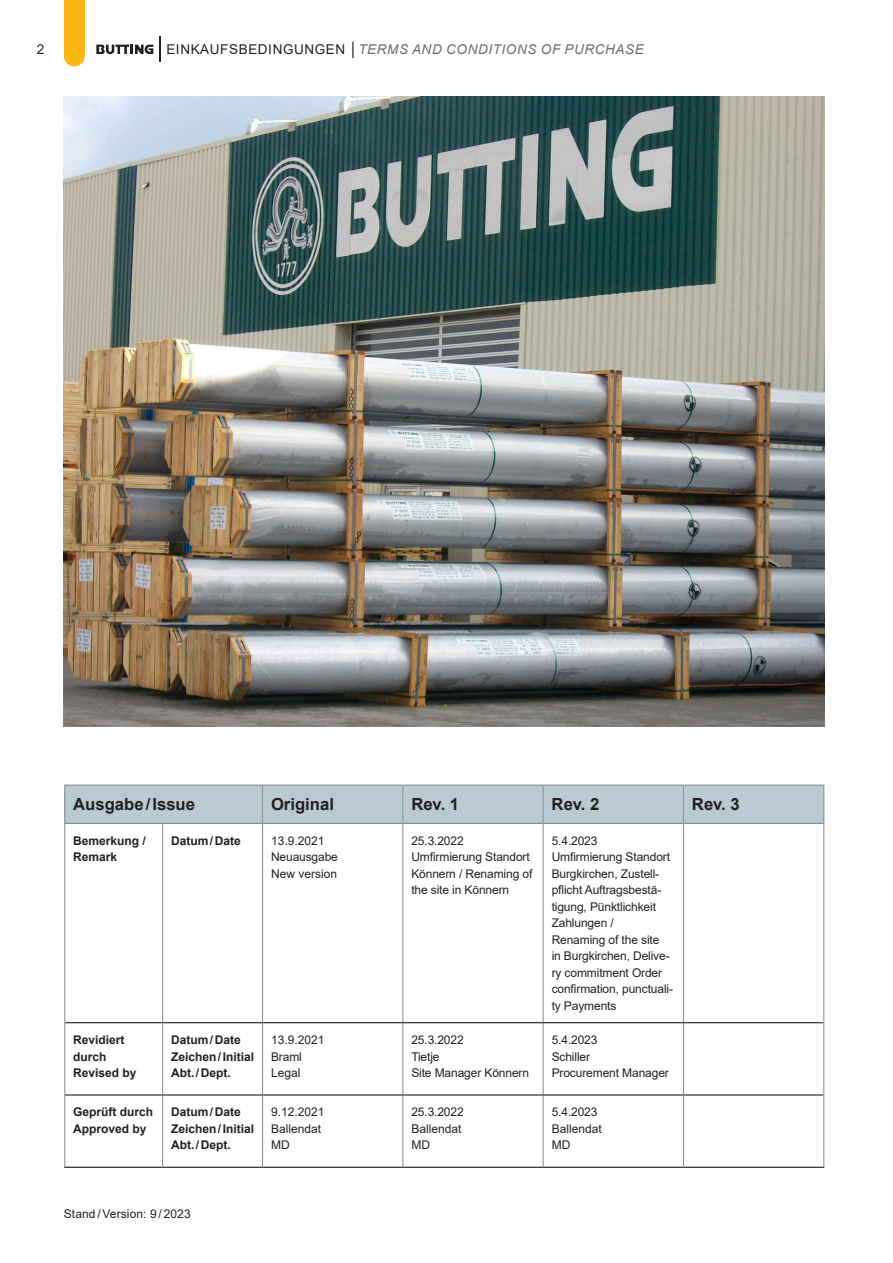
<style>
.page{position:relative;width:893px;height:1263px;background:#fff}
.page>*{position:absolute;margin:0;border:0;box-sizing:border-box;transform-origin:0 0}
.t1{font:700 16.65px "Arial";color:#231f20}
.t2{font:italic 13.5px "Arial";letter-spacing:.045em;color:#6c6d70}
.t3{font:13.5px "Arial";color:#231f20}
.t4{font:12px/16.5px "Arial";letter-spacing:-.01em;color:#231f20}
.t5{font:700 12px/16.5px "Arial";color:#231f20}
.t6{font:12px "Arial";letter-spacing:.01em;color:#231f20}
.s1{font-style:normal;color:#231f20}
</style>
<div class="page">
<div style="left:64px;top:0;width:21px;height:57px;background:#fcb814"></div>
<div style="left:64px;top:45px;width:21px;height:21px;background:#fcb814;border-radius:50%"></div>
<svg style="left:160px;top:36px;width:1px;height:25px"></svg>
<svg style="left:96px;top:45px;width:57px;height:9px"></svg>
<img style="left:64px;top:96px;width:761px;height:630px">
<div style="left:65px;top:786px;width:758px;height:37px;background:#bacad2"></div>
<hr style="left:64px;top:784px;width:99px;height:2px;background:#8a8c8f">
<hr style="left:64px;top:786px;width:1px;height:37px;background:#8a8c8f">
<hr style="left:163px;top:784px;width:99px;height:2px;background:#8a8c8f">
<hr style="left:262px;top:784px;width:141px;height:2px;background:#8a8c8f">
<hr style="left:403px;top:784px;width:140px;height:2px;background:#8a8c8f">
<hr style="left:543px;top:784px;width:140px;height:2px;background:#8a8c8f">
<hr style="left:683px;top:784px;width:141px;height:2px;background:#8a8c8f">
<hr style="left:823px;top:786px;width:1px;height:37px;background:#8a8c8f">
<hr style="left:64px;top:823px;width:99px;height:1px;background:#8a8c8f">
<hr style="left:163px;top:823px;width:99px;height:1px;background:#8a8c8f">
<hr style="left:262px;top:823px;width:141px;height:1px;background:#8a8c8f">
<hr style="left:403px;top:823px;width:140px;height:1px;background:#8a8c8f">
<hr style="left:543px;top:823px;width:140px;height:1px;background:#8a8c8f">
<hr style="left:683px;top:823px;width:141px;height:1px;background:#8a8c8f">
<hr style="left:262px;top:786px;width:1px;height:37px;background:#939598">
<hr style="left:402px;top:786px;width:1px;height:37px;background:#939598">
<hr style="left:543px;top:786px;width:1px;height:37px;background:#939598">
<hr style="left:683px;top:786px;width:1px;height:37px;background:#939598">
<hr style="left:64px;top:824px;width:1px;height:199px;background:#939598">
<hr style="left:162px;top:824px;width:1px;height:198px;background:#939598">
<hr style="left:262px;top:824px;width:1px;height:198px;background:#939598">
<hr style="left:402px;top:824px;width:1px;height:198px;background:#939598">
<hr style="left:543px;top:824px;width:1px;height:198px;background:#939598">
<hr style="left:683px;top:824px;width:1px;height:198px;background:#939598">
<hr style="left:823px;top:824px;width:1px;height:199px;background:#939598">
<hr style="left:64px;top:1023px;width:1px;height:72px;background:#939598">
<hr style="left:162px;top:1023px;width:1px;height:71px;background:#939598">
<hr style="left:262px;top:1023px;width:1px;height:71px;background:#939598">
<hr style="left:402px;top:1023px;width:1px;height:71px;background:#939598">
<hr style="left:543px;top:1023px;width:1px;height:71px;background:#939598">
<hr style="left:683px;top:1023px;width:1px;height:71px;background:#939598">
<hr style="left:823px;top:1023px;width:1px;height:72px;background:#939598">
<hr style="left:64px;top:1095px;width:1px;height:72px;background:#939598">
<hr style="left:162px;top:1095px;width:1px;height:72px;background:#939598">
<hr style="left:262px;top:1095px;width:1px;height:72px;background:#939598">
<hr style="left:402px;top:1095px;width:1px;height:72px;background:#939598">
<hr style="left:543px;top:1095px;width:1px;height:72px;background:#939598">
<hr style="left:683px;top:1095px;width:1px;height:72px;background:#939598">
<hr style="left:823px;top:1095px;width:1px;height:72px;background:#939598">
<hr style="left:65px;top:1022px;width:98px;height:1px;background:#231f20">
<hr style="left:163px;top:1022px;width:99px;height:1px;background:#231f20">
<hr style="left:262px;top:1022px;width:141px;height:1px;background:#231f20">
<hr style="left:403px;top:1022px;width:140px;height:1px;background:#231f20">
<hr style="left:543px;top:1022px;width:140px;height:1px;background:#231f20">
<hr style="left:683px;top:1022px;width:140px;height:1px;background:#231f20">
<hr style="left:65px;top:1094px;width:98px;height:1px;background:#231f20">
<hr style="left:163px;top:1094px;width:99px;height:1px;background:#231f20">
<hr style="left:262px;top:1094px;width:141px;height:1px;background:#231f20">
<hr style="left:403px;top:1094px;width:140px;height:1px;background:#231f20">
<hr style="left:543px;top:1094px;width:140px;height:1px;background:#231f20">
<hr style="left:683px;top:1094px;width:140px;height:1px;background:#231f20">
<hr style="left:64px;top:1167px;width:99px;height:1px;background:#231f20">
<hr style="left:163px;top:1167px;width:99px;height:1px;background:#231f20">
<hr style="left:262px;top:1167px;width:141px;height:1px;background:#231f20">
<hr style="left:403px;top:1167px;width:140px;height:1px;background:#231f20">
<hr style="left:543px;top:1167px;width:140px;height:1px;background:#231f20">
<hr style="left:683px;top:1167px;width:141px;height:1px;background:#231f20">
<p class="t3" style="left:37px;top:40px;width:9px">2</p>
<p class="t2" style="left:166px;top:41px;width:479px"><span class="s1">EINKAUFSBEDINGUNGEN │</span>TERMS AND CONDITIONS OF PURCHASE</p>
<h1 class="t1" style="left:73px;top:792px;width:123px">Ausgabe/Issue</h1>
<h1 class="t1" style="left:271px;top:792px;width:64px">Original</h1>
<h1 class="t1" style="left:411px;top:792px;width:49px">Rev. 1</h1>
<h1 class="t1" style="left:552px;top:792px;width:49px">Rev. 2</h1>
<h1 class="t1" style="left:692px;top:792px;width:49px">Rev. 3</h1>
<p class="t5" style="left:73px;top:832px;width:74px">Bemerkung /<br>Remark</p>
<p class="t5" style="left:171px;top:832px;width:71px">Datum/Date</p>
<p class="t4" style="left:271px;top:832px;width:68px">13.9.2021<br>Neuausgabe<br>New version</p>
<p class="t4" style="left:411px;top:832px;width:122px">25.3.2022<br>Umfirmierung Standort<br>Könnern / Renaming of the site in Könnern</p>
<p class="t4" style="left:552px;top:832px;width:123px">5.4.2023<br>Umfirmierung Standort<br>Burgkirchen, Zustell&shy;pflicht Auftragsbestä&shy;tigung, Pünktlichkeit<br>Zahlungen /<br>Renaming of the site<br>in Burgkirchen, Delive&shy;ry commitment Order confirmation, punctuali&shy;ty Payments</p>
<p class="t5" style="left:73px;top:1032px;width:65px">Revidiert durch<br>Revised by</p>
<p class="t5" style="left:171px;top:1032px;width:84px">Datum/Date<br>Zeichen/Initial<br>Abt./Dept.</p>
<p class="t4" style="left:271px;top:1032px;width:55px">13.9.2021<br>Braml<br>Legal</p>
<p class="t4" style="left:411px;top:1032px;width:119px">25.3.2022<br>Tietje<br>Site Manager Könnern</p>
<p class="t4" style="left:552px;top:1032px;width:119px">5.4.2023<br>Schiller<br>Procurement Manager</p>
<p class="t5" style="left:73px;top:1104px;width:82px">Geprüft durch<br>Approved by</p>
<p class="t5" style="left:171px;top:1104px;width:84px">Datum/Date<br>Zeichen/Initial<br>Abt./Dept.</p>
<p class="t4" style="left:271px;top:1104px;width:55px">9.12.2021<br>Ballendat<br>MD</p>
<p class="t4" style="left:411px;top:1104px;width:54px">25.3.2022<br>Ballendat<br>MD</p>
<p class="t4" style="left:552px;top:1104px;width:52px">5.4.2023<br>Ballendat<br>MD</p>
<p class="t6" style="left:64px;top:1205px;width:128px">Stand /Version: 9 / 2023</p>
</div>
